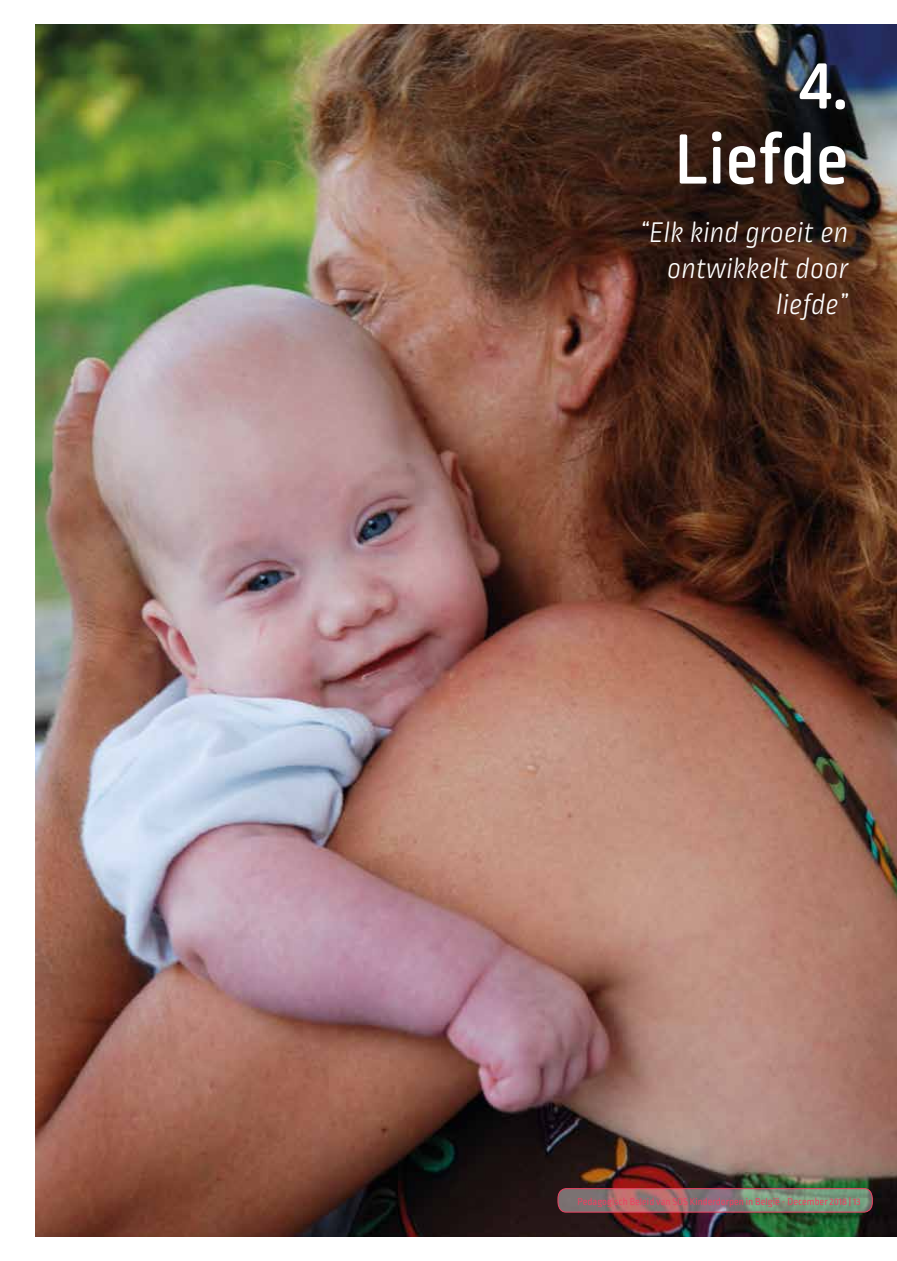
<style>
.page{position:relative;width:897px;height:1261px;background:#fff}
.page>*{position:absolute;margin:0;border:0;box-sizing:border-box;transform-origin:0 0}
.t1{font:500 75px/75px "Ropa Soft Pro";color:#fff;text-align:right}
.t2{font:italic 300 30px/36px "Ropa Soft Pro";color:#fff;text-align:right}
.t3{font:10.5px "Ropa Soft Pro";color:#e94362}
</style>
<div class="page">
<img style="left:36px;top:24px;width:861px;height:1212px">
<svg style="left:557px;top:1187px;width:316px;height:25px"></svg>
<div style="left:674px;top:59px;width:182px;height:137px;background:#1d1d1b;opacity:.5"></div>
<h1 class="t1" style="left:674px;top:51px;width:175px">4.<br>Liefde</h1>
<h2 class="t2" style="left:640px;top:216px;width:210px">“Elk kind groeit en ontwikkelt door liefde”</h2>
<p class="t3" style="left:577px;top:1195px;width:284px">Pedagogisch Beleid van SOS Kinderdorpen in België - December 2018 | 13</p>
</div>
